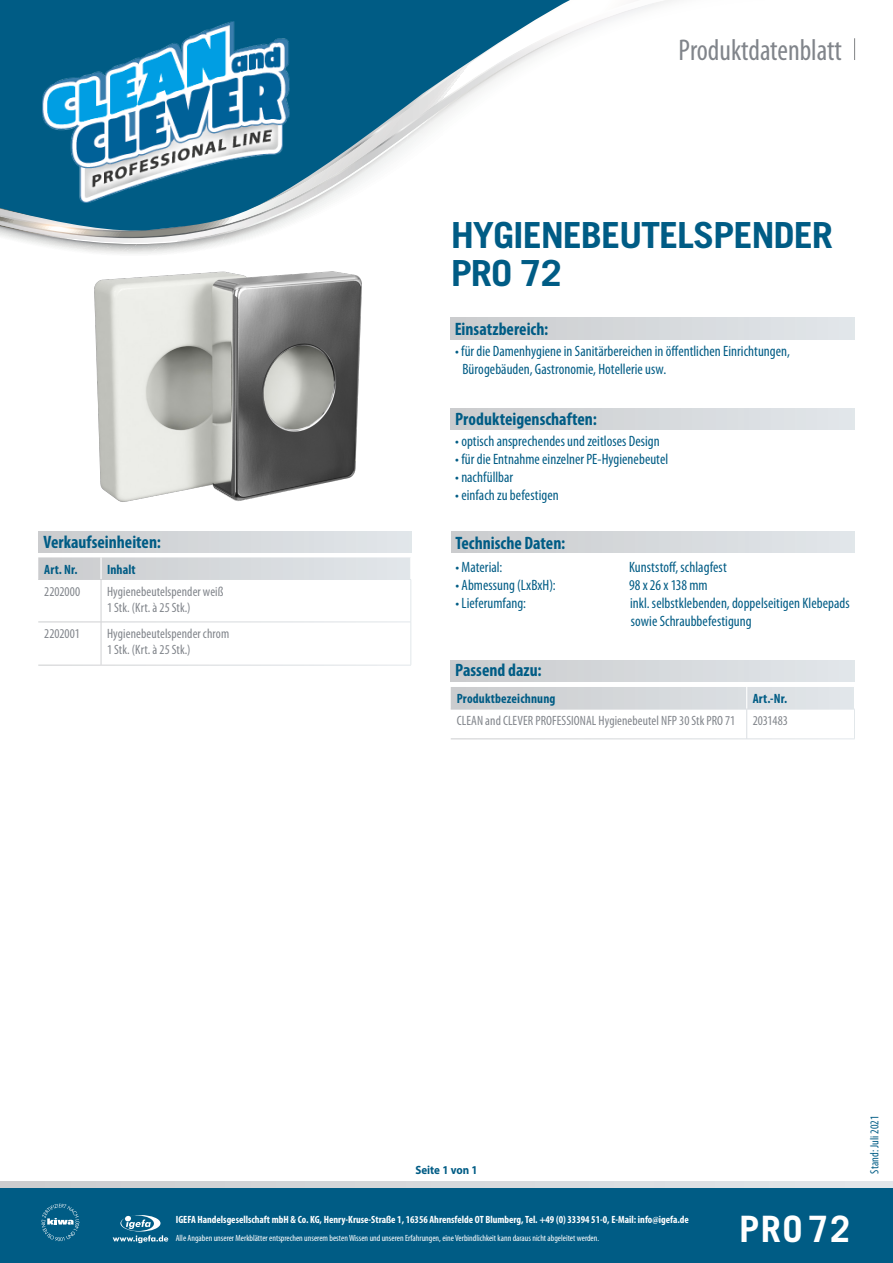
<style>
.page{position:relative;width:893px;height:1263px;background:#fff}
.page>*{position:absolute;margin:0;border:0;box-sizing:border-box;transform-origin:0 0}
.t1{font:700 36.45px "Trade Gothic";color:#fff}
.t2{font:700 36px "Trade Gothic";letter-spacing:-.03em;color:#005c85;scale:1.06 1}
.t3{font:condensed 30.15px "Myriad Pro";color:#81858b;scale:.96 1}
.t4{font:700 condensed 18px "Myriad Pro";color:#005c85}
.t5{font:condensed 15px "Myriad Pro";letter-spacing:.005em;color:#005c85}
.t6{font:condensed 13.5px "Myriad Pro";letter-spacing:.005em;color:#81858b}
.t7{font:700 condensed 13.5px "Myriad Pro";letter-spacing:.01em;color:#005c85}
.t8{font:condensed 12px "Myriad Pro";letter-spacing:.01em;color:#005c85}
.t9{font:700 12px "Myriad Pro";color:#005c85;scale:.92 1}
.t10{font:700 condensed 10.5px "Myriad Pro";color:#fff}
.t11{font:condensed 9px "Myriad Pro";color:#fff}
</style>
<div class="page">
<svg style="left:39px;top:238px;width:207px;height:16px"></svg>
<svg style="left:11px;top:238px;width:120px;height:6px"></svg>
<svg style="left:613px;top:0;width:62px;height:20px"></svg>
<svg style="left:0;top:0;width:613px;height:238px"></svg>
<img style="left:43px;top:21px;width:246px;height:181px">
<div style="left:0;top:1188px;width:893px;height:75px;background:#005c85"></div>
<svg style="left:113px;top:1215px;width:55px;height:28px"></svg>
<svg style="left:0;top:1181px;width:893px;height:6px;background:#d5d8db"></svg>
<div style="left:451px;top:531px;width:404px;height:22px;background:linear-gradient(to right,#cbccce,#e1e6ea)"></div>
<div style="left:38px;top:531px;width:373px;height:22px;background:linear-gradient(to right,#cbccce,#e1e6ea)"></div>
<div style="left:451px;top:408px;width:404px;height:21px;background:linear-gradient(to right,#cbccce,#e1e6ea)"></div>
<div style="left:451px;top:318px;width:404px;height:21px;background:linear-gradient(to right,#cbccce,#e1e6ea)"></div>
<svg style="left:854px;top:38px;width:1px;height:22px"></svg>
<svg style="left:41px;top:1204px;width:38px;height:37px"></svg>
<div style="left:451px;top:660px;width:404px;height:21px;background:linear-gradient(to right,#cbccce,#e1e6ea)"></div>
<svg style="left:38px;top:557px;width:372px;height:22px;background:#d6d9dc"></svg>
<svg style="left:451px;top:687px;width:403px;height:22px;background:#d5d8db"></svg>
<img style="left:94px;top:271px;width:267px;height:231px">
<p class="t4" style="left:44px;top:531px;width:119px">Verkaufseinheiten:</p>
<p class="t7" style="left:44px;top:561px;width:35px">Art. Nr.</p>
<p class="t7" style="left:107px;top:561px;width:30px">Inhalt</p>
<p class="t6" style="left:44px;top:583px;width:38px">2202000</p>
<p class="t6" style="left:107px;top:583px;width:118px">Hygienebeutelspender weiß</p>
<p class="t6" style="left:107px;top:599px;width:85px">1 Stk. (Krt. à 25 Stk.)</p>
<p class="t6" style="left:44px;top:625px;width:37px">2202001</p>
<p class="t6" style="left:107px;top:625px;width:124px">Hygienebeutelspender chrom</p>
<p class="t6" style="left:107px;top:642px;width:85px">1 Stk. (Krt. à 25 Stk.)</p>
<p class="t3" style="left:679px;top:32px;width:172px">Produktdatenblatt</p>
<p class="t2" style="left:451px;top:213px;width:362px">HYGIENEBEUTELSPENDER</p>
<p class="t2" style="left:451px;top:251px;width:106px">PRO 72</p>
<p class="t4" style="left:455px;top:318px;width:95px">Einsatzbereich:</p>
<p class="t5" style="left:455px;top:342px;width:336px">• für die Damenhygiene in Sanitärbereichen in öffentlichen Einrichtungen,</p>
<p class="t5" style="left:462px;top:360px;width:205px">Bürogebäuden, Gastronomie, Hotellerie usw.</p>
<p class="t4" style="left:455px;top:408px;width:143px">Produkteigenschaften:</p>
<p class="t5" style="left:455px;top:432px;width:206px">• optisch ansprechendes und zeitloses Design</p>
<p class="t5" style="left:455px;top:450px;width:214px">• für die Entnahme einzelner PE-Hygienebeutel</p>
<p class="t5" style="left:455px;top:468px;width:60px">• nachfüllbar</p>
<p class="t5" style="left:455px;top:486px;width:105px">• einfach zu befestigen</p>
<p class="t4" style="left:455px;top:531px;width:111px">Technische Daten:</p>
<p class="t5" style="left:455px;top:558px;width:48px">• Material:</p>
<p class="t5" style="left:629px;top:558px;width:99px">Kunststoff, schlagfest</p>
<p class="t5" style="left:455px;top:576px;width:102px">• Abmessung (LxBxH):</p>
<p class="t5" style="left:629px;top:576px;width:80px">98 x 26 x 138 mm</p>
<p class="t5" style="left:455px;top:594px;width:72px">• Lieferumfang:</p>
<p class="t5" style="left:630px;top:594px;width:221px">inkl. selbstklebenden, doppelseitigen Klebepads</p>
<p class="t5" style="left:631px;top:612px;width:122px">sowie Schraubbefestigung</p>
<p class="t4" style="left:455px;top:659px;width:88px">Passend dazu:</p>
<p class="t7" style="left:457px;top:690px;width:100px">Produktbezeichnung</p>
<p class="t7" style="left:753px;top:690px;width:36px">Art.-Nr.</p>
<p class="t6" style="left:457px;top:713px;width:280px">CLEAN and CLEVER PROFESSIONAL Hygienebeutel NFP 30 Stk PRO 71</p>
<p class="t6" style="left:753px;top:713px;width:37px">2031483</p>
<p class="t9" style="left:415px;top:1162px;width:69px">Seite 1 von 1</p>
<p class="t10" style="left:176px;top:1212px;width:515px">IGEFA Handelsgesellschaft mbH &amp; Co. KG, Henry-Kruse-Straße 1, 16356 Ahrensfelde OT Blumberg, Tel. +49 (0) 33394 51-0, E-Mail: info@igefa.de</p>
<p class="t11" style="left:176px;top:1233px;width:425px">Alle Angaben unserer Merkblätter entsprechen unserem besten Wissen und unseren Erfahrungen, eine Verbindlichkeit kann daraus nicht abgeleitet werden.</p>
<p class="t1" style="left:739px;top:1206px;width:113px">PRO 72</p>
<p class="t8" style="left:867px;top:1174px;width:59px;rotate:-90deg">Stand: Juli 2021</p>
</div>
